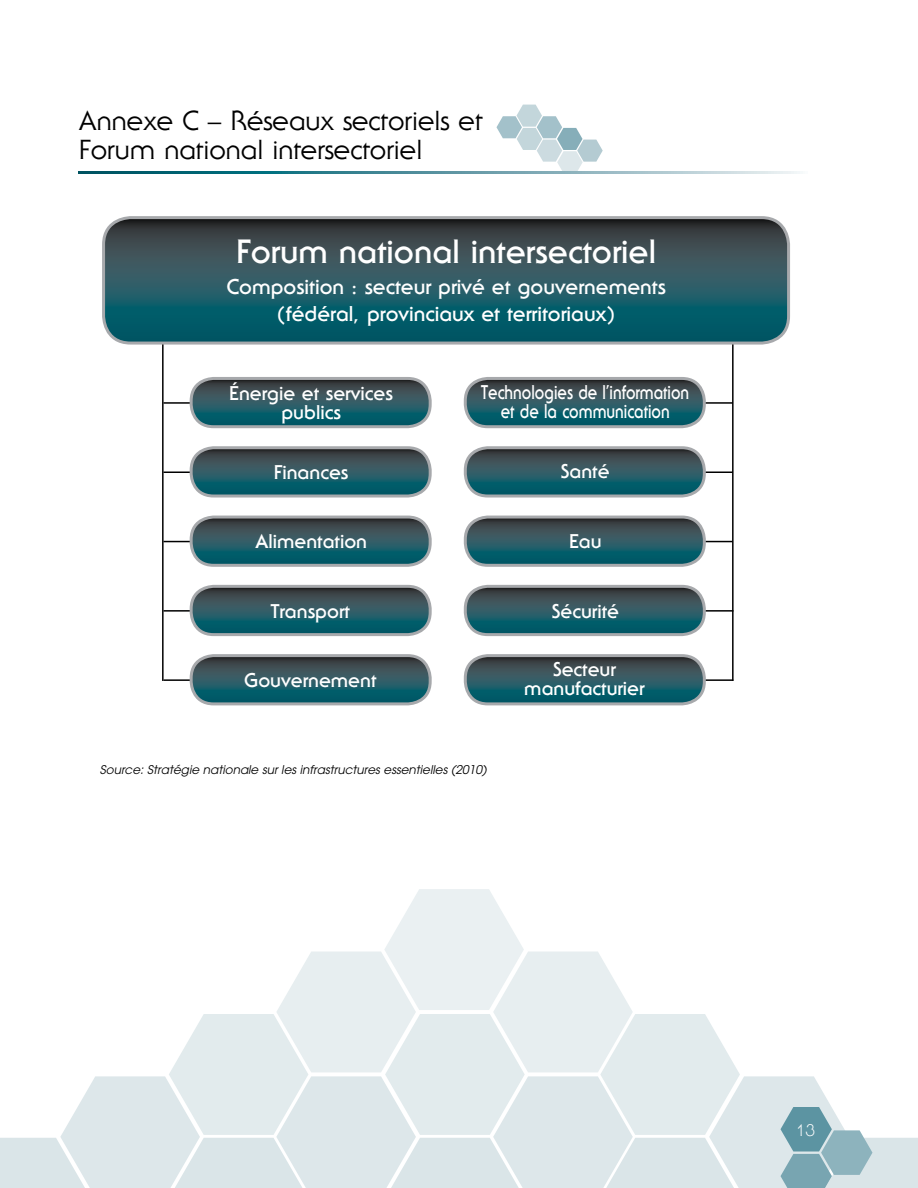
<style>
.page{position:relative;width:918px;height:1188px;background:#fff}
.page>*{position:absolute;margin:0;border:0;box-sizing:border-box;transform-origin:0 0}
.t1{font:700 33px "Serif Gothic";color:#fff}
.t2{font:27px/28.5px "Serif Gothic";color:#000}
.t3{font:700 21px/27px "Serif Gothic";color:#fff;text-align:center}
.t4{font:700 19.5px/19.5px "Serif Gothic";color:#fff;text-align:center}
.t5{font:700 19.5px/19.5px "Serif Gothic";color:#fff;text-align:center;scale:.8 1}
.t6{font:300 16.5px "Serif Gothic";color:#fff}
.t7{font:italic 12px "Avant Garde";color:#000}
</style>
<div class="page">
<svg style="left:0;top:889px;width:918px;height:299px"></svg>
<svg style="left:497px;top:105px;width:106px;height:67px"></svg>
<svg style="left:79px;top:172px;width:721px;height:2px"></svg>
<hr style="left:163px;top:679px;width:42px;height:2px;background:#000">
<hr style="left:163px;top:610px;width:42px;height:2px;background:#000">
<hr style="left:163px;top:541px;width:42px;height:1px;background:#000">
<hr style="left:163px;top:472px;width:42px;height:1px;background:#000">
<hr style="left:163px;top:402px;width:42px;height:2px;background:#000">
<hr style="left:162px;top:331px;width:2px;height:350px;background:#000">
<hr style="left:692px;top:679px;width:41px;height:2px;background:#000">
<hr style="left:692px;top:610px;width:41px;height:2px;background:#000">
<hr style="left:691px;top:541px;width:42px;height:1px;background:#000">
<hr style="left:692px;top:472px;width:41px;height:1px;background:#000">
<hr style="left:692px;top:402px;width:41px;height:2px;background:#000">
<hr style="left:732px;top:331px;width:2px;height:350px;background:#000">
<svg style="left:104px;top:218px;width:685px;height:123px;background:#25545d"></svg>
<div style="left:102px;top:216px;width:688px;height:129px;border:3px solid #a7a9ac;border-radius:27px"></div>
<svg style="left:191px;top:381px;width:237px;height:46px;background:#2c5961"></svg>
<div style="left:190px;top:377px;width:242px;height:51px;border:3px solid #a7a9ac;border-radius:22px"></div>
<svg style="left:191px;top:450px;width:237px;height:44px;background:#2a5860"></svg>
<div style="left:190px;top:446px;width:242px;height:52px;border:3px solid #a7a9ac;border-radius:22px"></div>
<svg style="left:191px;top:517px;width:237px;height:46px;background:#2b5962"></svg>
<div style="left:190px;top:516px;width:242px;height:51px;border:3px solid #a7a9ac;border-radius:22px"></div>
<svg style="left:191px;top:589px;width:237px;height:46px;background:#2c5961"></svg>
<div style="left:190px;top:585px;width:242px;height:51px;border:3px solid #a7a9ac;border-radius:22px"></div>
<svg style="left:191px;top:658px;width:237px;height:46px;background:#2c5861"></svg>
<div style="left:190px;top:654px;width:242px;height:51px;border:3px solid #a7a9ac;border-radius:22px"></div>
<svg style="left:465px;top:381px;width:237px;height:46px;background:#2c5961"></svg>
<div style="left:464px;top:377px;width:242px;height:51px;border:3px solid #a7a9ac;border-radius:22px"></div>
<svg style="left:466px;top:450px;width:236px;height:44px;background:#2a5760"></svg>
<div style="left:464px;top:446px;width:242px;height:52px;border:3px solid #a7a9ac;border-radius:22px"></div>
<svg style="left:465px;top:517px;width:237px;height:46px;background:#2b5962"></svg>
<div style="left:464px;top:516px;width:242px;height:51px;border:3px solid #a7a9ac;border-radius:22px"></div>
<svg style="left:465px;top:587px;width:237px;height:48px;background:#2c5962"></svg>
<div style="left:464px;top:585px;width:242px;height:51px;border:3px solid #a7a9ac;border-radius:22px"></div>
<svg style="left:465px;top:658px;width:239px;height:46px;background:#2d5962"></svg>
<div style="left:464px;top:654px;width:242px;height:51px;border:3px solid #a7a9ac;border-radius:22px"></div>
<h2 class="t2" style="left:79px;top:106px;width:405px">Annexe C – Réseaux sectoriels et<br>Forum national intersectoriel</h2>
<h1 class="t1" style="left:236px;top:232px;width:421px">Forum national intersectoriel</h1>
<p class="t3" style="left:226px;top:274px;width:441px">Composition : secteur privé et gouvernements (fédéral, provinciaux et territoriaux)</p>
<p class="t4" style="left:229px;top:383px;width:165px">Énergie et services publics</p>
<p class="t5" style="left:481px;top:382px;width:262px">Technologies de l’information et de la communication</p>
<p class="t4" style="left:274px;top:463px;width:76px">Finances</p>
<p class="t4" style="left:561px;top:461px;width:50px">Santé</p>
<p class="t4" style="left:256px;top:532px;width:113px">Alimentation</p>
<p class="t4" style="left:569px;top:532px;width:34px">Eau</p>
<p class="t4" style="left:271px;top:601px;width:81px">Transport</p>
<p class="t4" style="left:552px;top:601px;width:69px">Sécurité</p>
<p class="t4" style="left:244px;top:670px;width:134px">Gouvernement</p>
<p class="t4" style="left:524px;top:659px;width:122px">Secteur manufacturier</p>
<p class="t7" style="left:100px;top:763px;width:388px">Source: Stratégie nationale sur les infrastructures essentielles (2010)</p>
<p class="t6" style="left:797px;top:1120px;width:20px">13</p>
</div>
